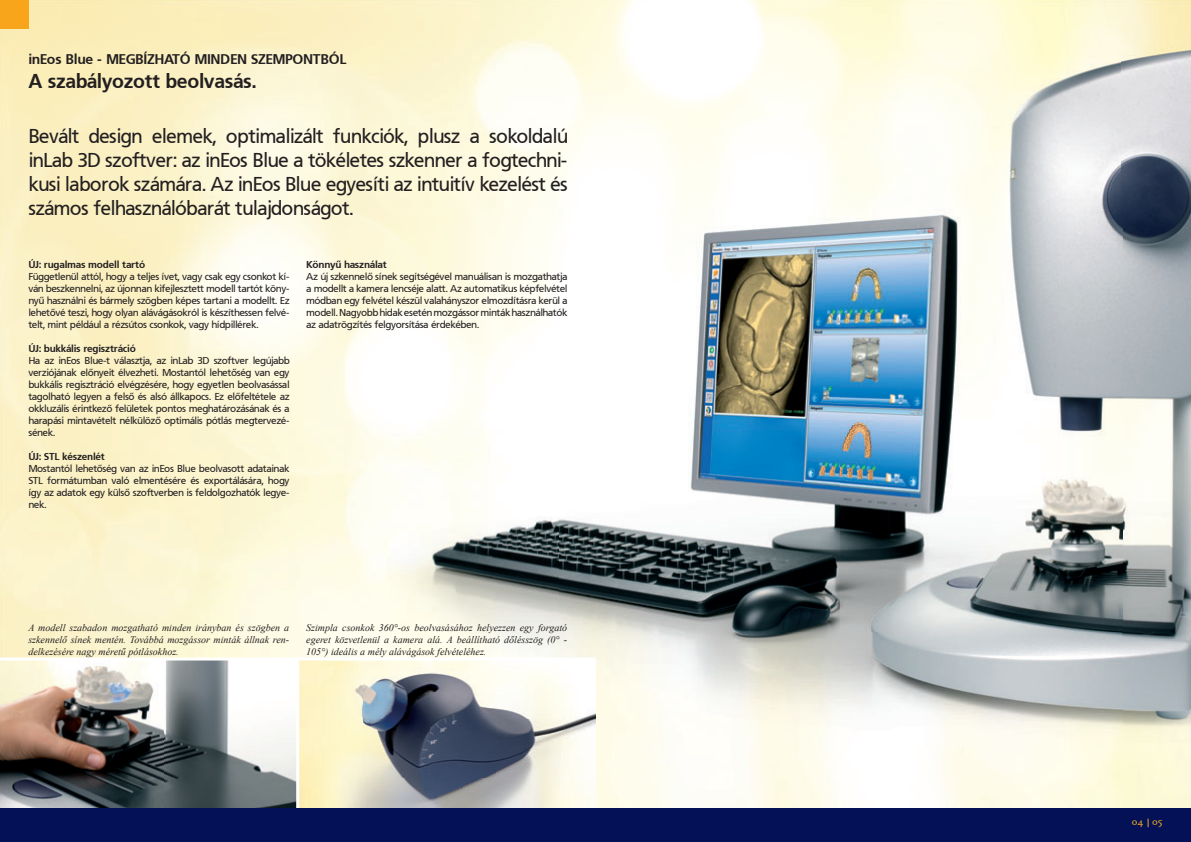
<style>
.page{position:relative;width:1191px;height:842px;background:#fff}
.page>*{position:absolute;margin:0;border:0;box-sizing:border-box;transform-origin:0 0}
.t1{font:20px/24px "Frutiger PFL";color:#231f20;text-align:justify}
.t2{font:700 20px "Frutiger PFL";color:#231f20}
.t3{font:700 14px "Frutiger PFL";color:#231f20}
.t4{font:12px "High Tower Text";color:#e2a426}
.t5{font:10px/12px "Frutiger PFL";color:#231f20;text-align:justify}
.t6{font:italic 10px/12px "Times New Roman";color:#231f20;text-align:justify}
.t7{font:700 10px "Frutiger PFL";color:#231f20}
</style>
<div class="page">
<img style="left:0;top:0;width:1121px;height:667px">
<img style="left:1121px;top:0;width:70px;height:808px">
<img style="left:595px;top:667px;width:527px;height:141px">
<img style="left:0;top:660px;width:296px;height:148px">
<img style="left:299px;top:660px;width:296px;height:148px">
<hr style="left:296px;top:660px;width:3px;height:156px;background:#fff">
<div style="left:0;top:0;width:28px;height:28px;background:#f9a51b"></div>
<div style="left:0;top:808px;width:1191px;height:34px;background:#041156"></div>
<hr style="left:0;top:657px;width:595px;height:3px;background:#fff">
<p class="t3" style="left:28px;top:50px;width:319px">inEos Blue - MEGBÍZHATÓ MINDEN SZEMPONTBÓL</p>
<p class="t2" style="left:28px;top:68px;width:229px">A szabályozott beolvasás.</p>
<p class="t1" style="left:28px;top:124px;width:540px">Bevált design elemek, optimalizált funkciók, plusz a sokoldalú inLab 3D szoftver: az inEos Blue a tökéletes szkenner a fogtechni&shy;kusi laborok számára. Az inEos Blue egyesíti az intuitív kezelést és számos felhasználóbarát tulajdonságot.</p>
<p class="t7" style="left:28px;top:258px;width:118px">ÚJ: rugalmas modell tartó</p>
<p class="t5" style="left:28px;top:271px;width:262px">Függetlenül attól, hogy a teljes ívet, vagy csak egy csonkot kí&shy;ván beszkennelni, az újonnan kifejlesztett modell tartót kön - nyű használni és bármely szögben képes tartani a modellt. Ez lehetővé teszi, hogy olyan alávágásokról is készíthessen felvé&shy;telt, mint például a rézsútos csonkok, vagy hídpillérek.</p>
<p class="t7" style="left:28px;top:342px;width:109px">ÚJ: bukkális regisztráció</p>
<p class="t5" style="left:28px;top:355px;width:262px">Ha az inEos Blue-t választja, az inLab 3D szoftver legújabb verziójának előnyeit élvezheti. Mostantól lehetőség van egy bukkális regisztráció elvégzésére, hogy egyetlen beolvasással tagolható legyen a felső és alsó állkapocs. Ez előfeltétele az okkluzális érintkező felületek pontos meghatározásának és a harapási mintavételt nélkülöző optimális pótlás megtervezé&shy;sének.</p>
<p class="t7" style="left:28px;top:450px;width:78px">ÚJ: STL készenlét</p>
<p class="t5" style="left:28px;top:463px;width:262px">Mostantól lehetőség van az inEos Blue beolvasott adatainak STL formátumban való elmentésére és exportálására, hogy így az adatok egy külső szoftverben is feldolgozhatók legye&shy;nek.</p>
<p class="t7" style="left:306px;top:258px;width:82px">Könnyű használat</p>
<p class="t5" style="left:306px;top:271px;width:262px">Az új szkennelő sínek segítségével manuálisan is mozgathatja a modellt a kamera lencséje alatt. Az automatikus képfelvétel módban egy felvétel készül valahányszor elmozdításra kerül a modell. Nagyobb hidak esetén mozgássor minták használhatók az adatrögzítés felgyorsítása érdekében.</p>
<p class="t6" style="left:28px;top:621px;width:262px">A modell szabadon mozgatható minden irányban és szögben a szkennelő sínek mentén. Továbbá mozgássor minták állnak ren&shy;delkezésére nagy méretű pótlásokhoz.</p>
<p class="t6" style="left:306px;top:621px;width:262px">Szimpla csonkok 360°-os beolvasásához helyezzen egy forgató egeret közvetlenül a kamera alá. A beállítható dőlésszög (0° - 105°) ideális a mély alávágások felvételéhez.</p>
<p class="t4" style="left:1131px;top:814px;width:32px">04 05</p>
</div>
